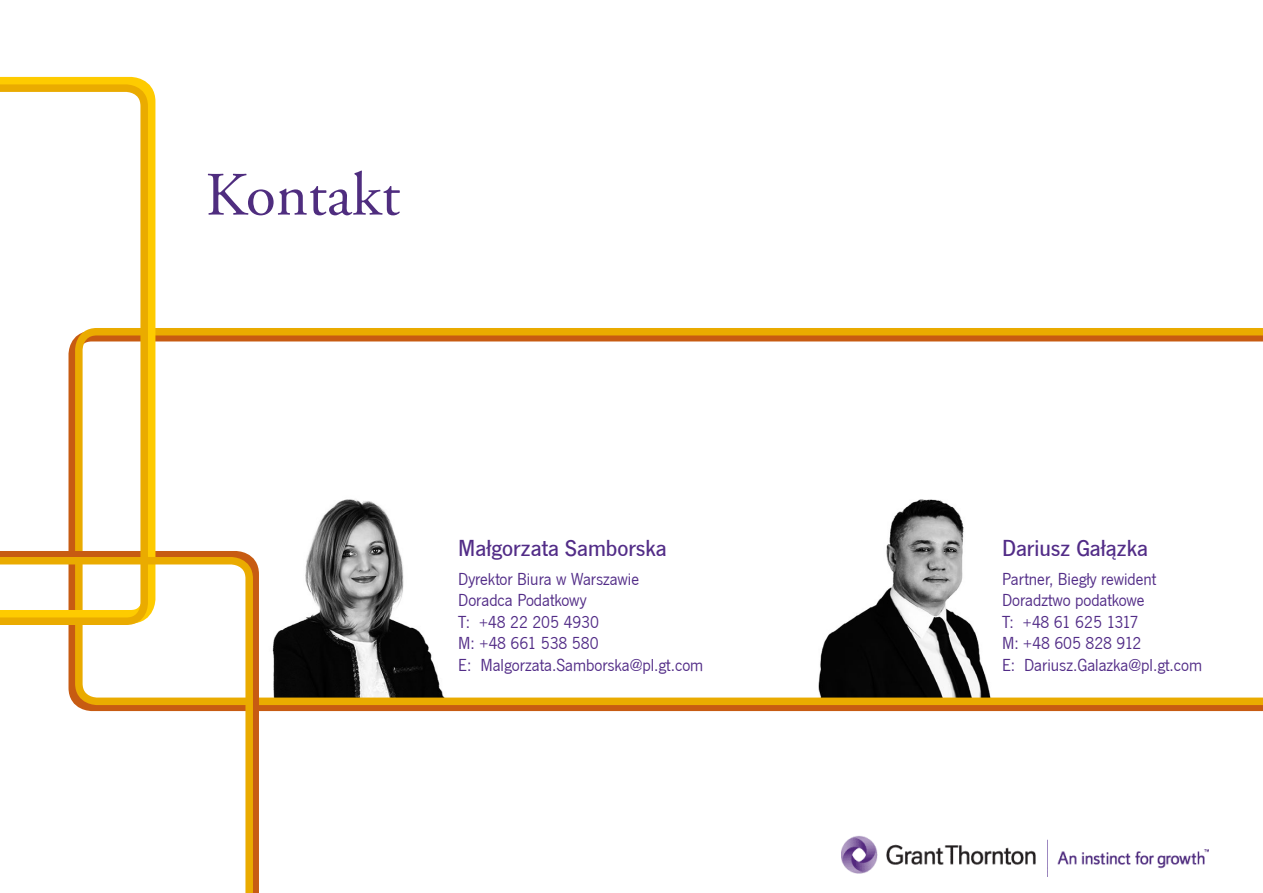
<style>
.page{position:relative;width:1263px;height:893px;background:#fff}
.page>*{position:absolute;margin:0;border:0;box-sizing:border-box;transform-origin:0 0}
.t1{font:61.5px "Adobe Garamond Pro";color:#4f2d7f}
.t2{font:500 24px "News Got TCE";color:#522c87}
.t3{font:18px/21.6px "News Got TCE";color:#522c87}
</style>
<div class="page">
<svg style="left:155px;top:328px;width:1108px;height:377px"></svg>
<div style="left:155px;top:551px;width:104px;height:342px;background:#c75b12"></div>
<div style="left:0;top:77px;width:155px;height:480px;background:#fecb00"></div>
<svg style="left:0;top:84px;width:148px;height:473px"></svg>
<svg style="left:0;top:557px;width:253px;height:336px"></svg>
<img style="left:841px;top:835px;width:367px;height:41px">
<h1 class="t1" style="left:205px;top:158px;width:196px">Kontakt</h1>
<h2 class="t2" style="left:458px;top:534px;width:210px">Małgorzata Samborska</h2>
<p class="t3" style="left:458px;top:568px;width:247px">Dyrektor Biura w Warszawie<br>Doradca Podatkowy<br>T: +48 22 205 4930<br>M: +48 661 538 580<br>E: Malgorzata.Samborska@pl.gt.com</p>
<h2 class="t2" style="left:1002px;top:534px;width:147px">Dariusz Gałązka</h2>
<p class="t3" style="left:1002px;top:568px;width:202px">Partner, Biegły rewident<br>Doradztwo podatkowe<br>T: +48 61 625 1317<br>M: +48 605 828 912<br>E: Dariusz.Galazka@pl.gt.com</p>
</div>
